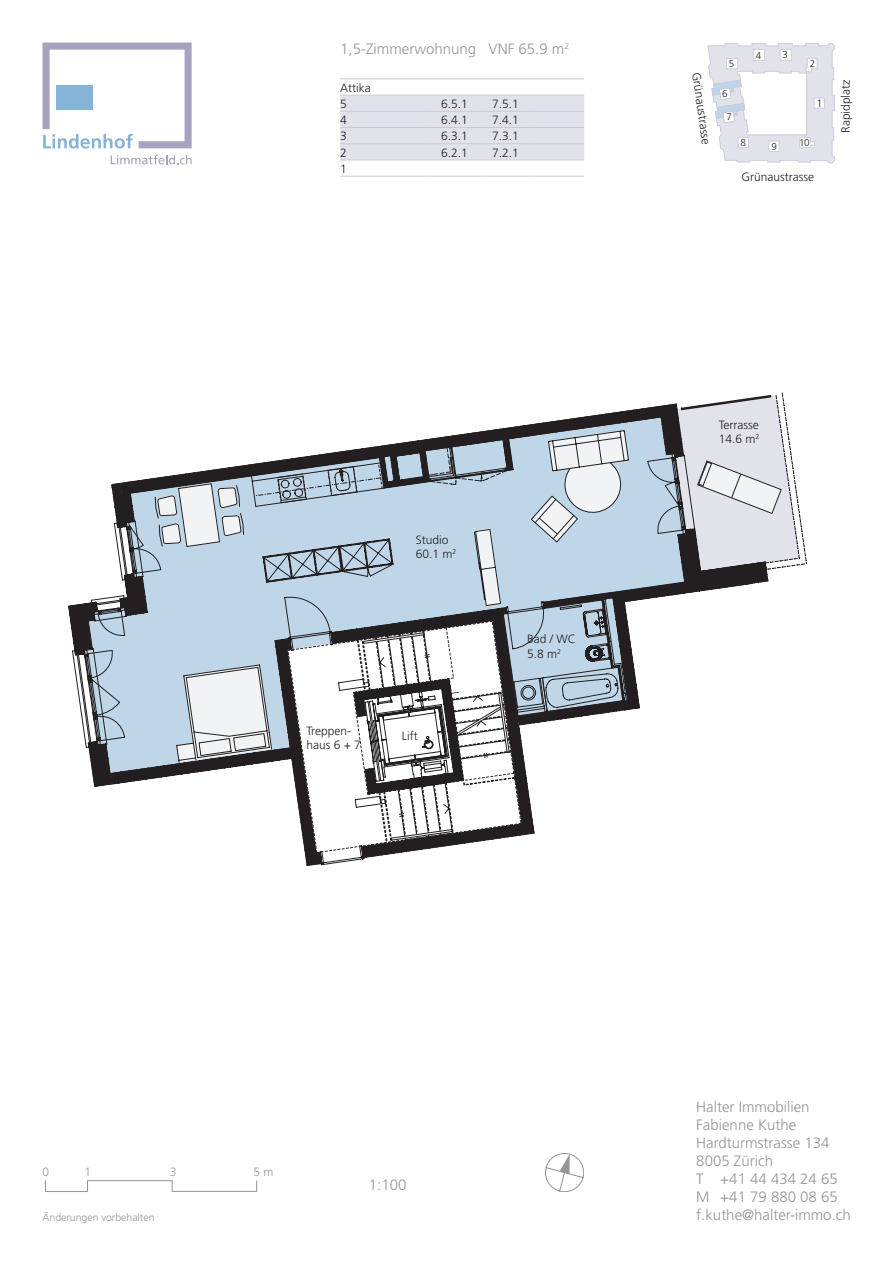
<style>
.page{position:relative;width:893px;height:1263px;background:#fff}
.page>*{position:absolute;margin:0;border:0;box-sizing:border-box;transform-origin:0 0}
.t1{font:300 15px/18px "Frutiger";color:#939598}
.t2{font:300 12px/14.4px "Frutiger";color:#231f20}
.t3{font:300 12px "Frutiger";color:#939598}
.t4{font:300 10.8px "Frutiger";color:#231f20}
.t5{font:300 10.5px "Frutiger";color:#939598}
.t6{font:300 9.9px "Frutiger";color:#231f20}
</style>
<div class="page">
<svg style="left:545px;top:1153px;width:39px;height:39px"></svg>
<hr style="left:45px;top:1191px;width:43px;height:1px;background:#939598">
<hr style="left:87px;top:1180px;width:85px;height:1px;background:#939598">
<hr style="left:172px;top:1191px;width:85px;height:1px;background:#939598">
<svg style="left:43px;top:43px;width:149px;height:106px"></svg>
<svg style="left:111px;top:155px;width:81px;height:9px"></svg>
<div style="left:56px;top:85px;width:37px;height:25px;background:#85b4d6"></div>
<svg style="left:707px;top:43px;width:128px;height:120px"></svg>
<svg style="left:68px;top:395px;width:731px;height:470px"></svg>
<div style="left:340px;top:96px;width:244px;height:64px;background:#e2e2eb"></div>
<hr style="left:340px;top:79px;width:91px;height:1px;background:#cbcada">
<hr style="left:431px;top:79px;width:51px;height:1px;background:#cbcada">
<hr style="left:482px;top:79px;width:51px;height:1px;background:#cbcada">
<hr style="left:533px;top:79px;width:51px;height:1px;background:#cbcada">
<hr style="left:340px;top:95px;width:91px;height:1px;background:#cbcada">
<hr style="left:431px;top:95px;width:51px;height:1px;background:#cbcada">
<hr style="left:482px;top:95px;width:51px;height:1px;background:#cbcada">
<hr style="left:533px;top:95px;width:51px;height:1px;background:#cbcada">
<hr style="left:340px;top:111px;width:91px;height:1px;background:#cbcada">
<hr style="left:431px;top:111px;width:51px;height:1px;background:#cbcada">
<hr style="left:482px;top:111px;width:51px;height:1px;background:#cbcada">
<hr style="left:533px;top:111px;width:51px;height:1px;background:#cbcada">
<hr style="left:340px;top:127px;width:91px;height:1px;background:#cbcada">
<hr style="left:431px;top:127px;width:51px;height:1px;background:#cbcada">
<hr style="left:482px;top:127px;width:51px;height:1px;background:#cbcada">
<hr style="left:533px;top:127px;width:51px;height:1px;background:#cbcada">
<hr style="left:340px;top:143px;width:91px;height:1px;background:#cbcada">
<hr style="left:431px;top:143px;width:51px;height:1px;background:#cbcada">
<hr style="left:482px;top:143px;width:51px;height:1px;background:#cbcada">
<hr style="left:533px;top:143px;width:51px;height:1px;background:#cbcada">
<hr style="left:340px;top:160px;width:91px;height:1px;background:#cbcada">
<hr style="left:431px;top:160px;width:51px;height:1px;background:#cbcada">
<hr style="left:482px;top:160px;width:51px;height:1px;background:#cbcada">
<hr style="left:533px;top:160px;width:51px;height:1px;background:#cbcada">
<hr style="left:340px;top:176px;width:91px;height:1px;background:#cbcada">
<hr style="left:431px;top:176px;width:51px;height:1px;background:#cbcada">
<hr style="left:482px;top:176px;width:51px;height:1px;background:#cbcada">
<hr style="left:533px;top:176px;width:51px;height:1px;background:#cbcada">
<p class="t1" style="left:340px;top:40px;width:231px">1,5-Zimmerwohnung VNF 65.9 m<sup>2</sup></p>
<p class="t2" style="left:340px;top:79px;width:32px;line-height:16.2px">Attika<br>5</p>
<p class="t2" style="left:441px;top:97px;width:28px">6.5.1</p>
<p class="t2" style="left:492px;top:97px;width:28px">7.5.1</p>
<p class="t2" style="left:340px;top:113px;width:8px">4</p>
<p class="t2" style="left:441px;top:113px;width:28px">6.4.1</p>
<p class="t2" style="left:492px;top:113px;width:28px">7.4.1</p>
<p class="t2" style="left:340px;top:129px;width:8px">3</p>
<p class="t2" style="left:441px;top:129px;width:28px">6.3.1</p>
<p class="t2" style="left:492px;top:129px;width:28px">7.3.1</p>
<p class="t2" style="left:340px;top:145px;width:8px">2</p>
<p class="t2" style="left:441px;top:145px;width:28px">6.2.1</p>
<p class="t2" style="left:492px;top:145px;width:28px">7.2.1</p>
<p class="t2" style="left:340px;top:161px;width:8px">1</p>
<p class="t2" style="left:416px;top:533px;width:42px">Studio<br>60.1 m<sup>2</sup></p>
<p class="t2" style="left:306px;top:724px;width:56px">Treppen&shy;haus 6 + 7</p>
<p class="t2" style="left:402px;top:728px;width:17px">Lift</p>
<p class="t2" style="left:527px;top:632px;width:50px">Bad / WC<br>5.8 m<sup>2</sup></p>
<p class="t2" style="left:704px;top:71px;width:74px;rotate:82deg">Grünaustrasse</p>
<p class="t6" style="left:729px;top:58px;width:7px">5</p>
<p class="t6" style="left:722px;top:88px;width:7px">6</p>
<p class="t6" style="left:727px;top:111px;width:7px">7</p>
<p class="t6" style="left:740px;top:137px;width:7px">8</p>
<p class="t6" style="left:756px;top:50px;width:7px">4</p>
<p class="t6" style="left:783px;top:49px;width:7px">3</p>
<p class="t6" style="left:771px;top:141px;width:7px">9</p>
<p class="t6" style="left:810px;top:58px;width:7px">2</p>
<p class="t4" style="left:816px;top:97px;width:8px">1</p>
<p class="t6" style="left:799px;top:137px;width:12px">10</p>
<p class="t2" style="left:742px;top:169px;width:74px">Grünaustrasse</p>
<p class="t2" style="left:838px;top:133px;width:55px;rotate:-90deg">Rapidplatz</p>
<p class="t2" style="left:719px;top:417px;width:42px">Terrasse<br>14.6 m<sup>2</sup></p>
<p class="t3" style="left:43px;top:1165px;width:8px">0</p>
<p class="t3" style="left:84px;top:1165px;width:8px">1</p>
<p class="t3" style="left:170px;top:1165px;width:8px">3</p>
<p class="t3" style="left:253px;top:1165px;width:22px">5 m</p>
<p class="t5" style="left:43px;top:1211px;width:114px">Änderungen vorbehalten</p>
<p class="t1" style="left:369px;top:1176px;width:39px">1:100</p>
<p class="t1" style="left:696px;top:1098px;width:156px">Halter Immobilien<br>Fabienne Kuthe<br>Hardturmstrasse 134<br>8005 Zürich<br>T +41 44 434 24 65<br>M +41 79 880 08 65 f.kuthe@halter-immo.ch</p>
</div>
